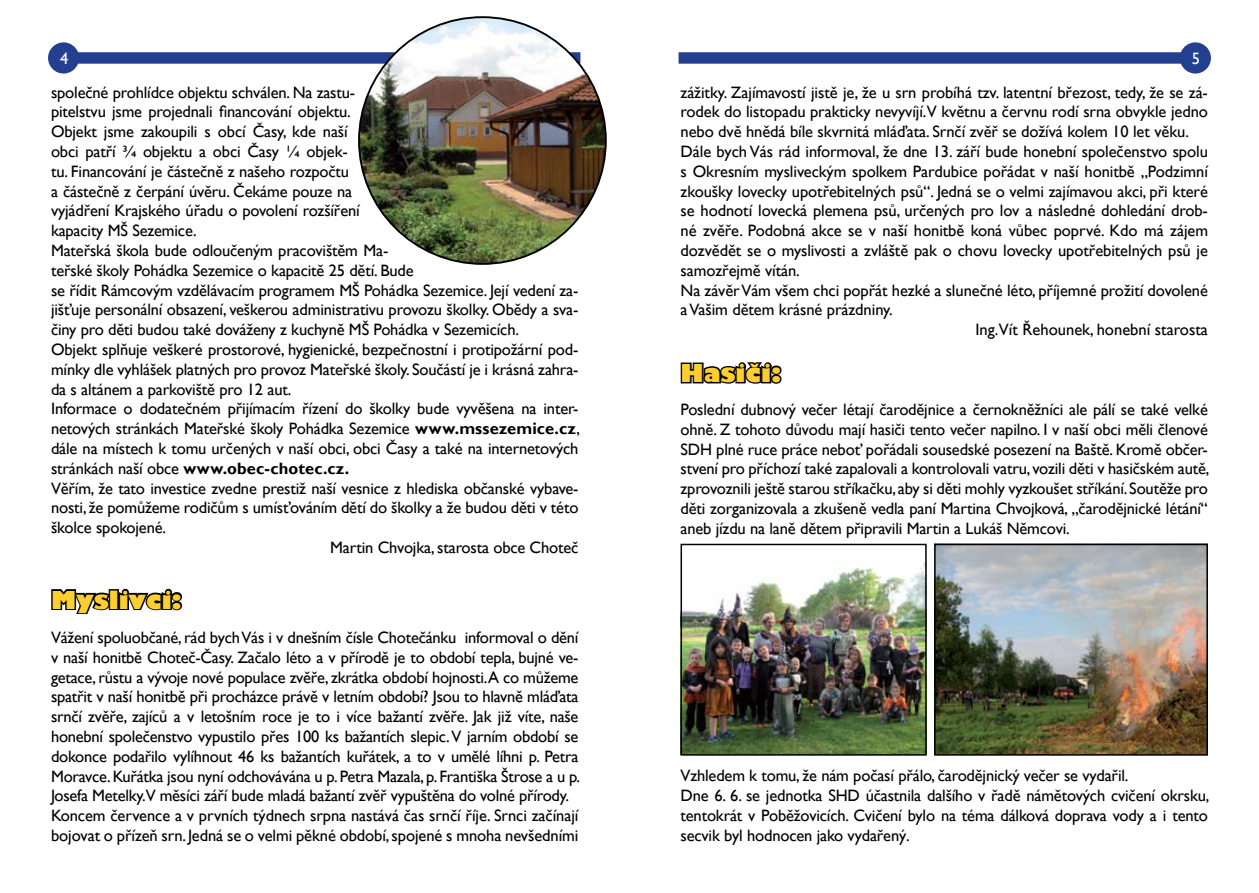
<style>
.page{position:relative;width:1259px;height:893px;background:#fff}
.page>*{position:absolute;margin:0;border:0;box-sizing:border-box;transform-origin:0 0}
.t1{font:800 24px "Gill Sans";color:#fdce30}
.t2{font:16.5px/19.8px "Gill Sans";letter-spacing:-.01em;color:#000}
.t3{font:700 16.5px "Gill Sans";letter-spacing:.01em;color:#000}
.t4{font:16.5px "Gill Sans";color:#fff}
.s1{font-weight:700}
.s2{font-weight:400}
</style>
<div class="page">
<svg style="left:48px;top:42px;width:532px;height:32px"></svg>
<svg style="left:678px;top:42px;width:533px;height:32px"></svg>
<svg style="left:51px;top:588px;width:132px;height:26px"></svg>
<img style="left:359px;top:17px;width:247px;height:247px;border-radius:123px">
<svg style="left:680px;top:362px;width:102px;height:22px"></svg>
<img style="left:683px;top:565px;width:240px;height:188px">
<div style="left:680px;top:544px;width:246px;height:212px;border:2px solid #000"></div>
<img style="left:937px;top:547px;width:268px;height:206px">
<div style="left:934px;top:544px;width:274px;height:212px;border:2px solid #000"></div>
<p class="t4" style="left:60px;top:49px;width:10px">4</p>
<p class="t4" style="left:1191px;top:49px;width:10px">5</p>
<p class="t2" style="left:51px;top:82px;width:306px">společné prohlídce objektu schválen. Na zastu-</p>
<p class="t2" style="left:51px;top:102px;width:301px">pitelstvu jsme projednali financování objektu.</p>
<p class="t2" style="left:51px;top:122px;width:298px">Objekt jsme zakoupili s obcí Časy, kde naší</p>
<p class="t2" style="left:51px;top:142px;width:298px">obci patří ¾ objektu a obci Časy ¼ objek-</p>
<p class="t2" style="left:51px;top:162px;width:300px">tu. Financování je částečně z našeho rozpočtu</p>
<p class="t2" style="left:51px;top:181px;width:303px">a částečně z čerpání úvěru. Čekáme pouze na</p>
<p class="t2" style="left:51px;top:201px;width:310px">vyjádření Krajského úřadu o povolení rozšíření</p>
<p class="t2" style="left:51px;top:221px;width:147px">kapacity MŠ Sezemice.</p>
<p class="t2" style="left:51px;top:241px;width:339px">Mateřská škola bude odloučeným pracovištěm Ma-</p>
<p class="t2" style="left:51px;top:261px;width:364px">teřské školy Pohádka Sezemice o kapacitě 25 dětí. Bude</p>
<p class="t2" style="left:51px;top:280px;width:529px">se řídit Rámcovým vzdělávacím programem MŠ Pohádka Sezemice. Její vedení za-</p>
<p class="t2" style="left:51px;top:300px;width:529px">jišťuje personální obsazení, veškerou administrativu provozu školky. Obědy a sva-</p>
<p class="t2" style="left:51px;top:320px;width:469px">činy pro děti budou také dováženy z kuchyně MŠ Pohádka v Sezemicích.</p>
<p class="t2" style="left:51px;top:340px;width:529px">Objekt splňuje veškeré prostorové, hygienické, bezpečnostní i protipožární pod-</p>
<p class="t2" style="left:51px;top:360px;width:529px">mínky dle vyhlášek platných pro provoz Mateřské školy. Součástí je i krásná zahra-</p>
<p class="t2" style="left:51px;top:379px;width:242px">da s altánem a parkoviště pro 12 aut.</p>
<p class="t2" style="left:51px;top:399px;width:529px">Informace o dodatečném přijímacím řízení do školky bude vyvěšena na inter-</p>
<p class="t2" style="left:51px;top:419px;width:530px">netových stránkách Mateřské školy Pohádka Sezemice <span class="s1">www.mssezemice.cz</span>,</p>
<p class="t2" style="left:51px;top:439px;width:529px">dále na místech k tomu určených v naší obci, obci Časy a také na internetových</p>
<p class="t3" style="left:51px;top:458px;width:300px"><span class="s2">stránkách naší obce</span> www.obec-chotec.cz.</p>
<p class="t2" style="left:51px;top:478px;width:529px">Věřím, že tato investice zvedne prestiž naší vesnice z hlediska občanské vybave-</p>
<p class="t2" style="left:51px;top:498px;width:529px">nosti, že pomůžeme rodičům s umísťováním dětí do školky a že budou děti v této</p>
<p class="t2" style="left:51px;top:518px;width:117px">školce spokojené.</p>
<p class="t2" style="left:330px;top:538px;width:250px">Martin Chvojka, starosta obce Choteč</p>
<h1 class="t1" style="left:51px;top:585px;width:132px">Myslivci:</h1>
<p class="t2" style="left:51px;top:628px;width:530px">Vážení spoluobčané, rád bych Vás i v dnešním čísle Chotečánku informoval o dění v naší honitbě Choteč-Časy. Začalo léto a v přírodě je to období tepla, bujné ve&shy;getace, růstu a vývoje nové populace zvěře, zkrátka období hojnosti.A co můžeme spatřit v naší honitbě při procházce právě v letním období? Jsou to hlavně mláďata srnčí zvěře, zajíců a v letošním roce je to i více bažantí zvěře. Jak již víte, naše honební společenstvo vypustilo přes 100 ks bažantích slepic. V jarním období se dokonce podařilo vylíhnout 46 ks bažantích kuřátek, a to v umělé líhni p. Petra Moravce. Kuřátka jsou nyní odchovávána u p. Petra Mazala, p. Františka Štrose a u p.<br>Josefa Metelky.V měsíci září bude mladá bažantí zvěř vypuštěna do volné přírody.<br>Koncem července a v prvních týdnech srpna nastává čas srnčí říje. Srnci začínají bojovat o přízeň srn. Jedná se o velmi pěkné období, spojené s mnoha nevšedními</p>
<p class="t2" style="left:680px;top:82px;width:529px">zážitky. Zajímavostí jistě je, že u srn probíhá tzv. latentní březost, tedy, že se zá-</p>
<p class="t2" style="left:680px;top:102px;width:529px">rodek do listopadu prakticky nevyvíjí.V květnu a červnu rodí srna obvykle jedno</p>
<p class="t2" style="left:680px;top:122px;width:510px">nebo dvě hnědá bíle skvrnitá mláďata. Srnčí zvěř se dožívá kolem 10 let věku.</p>
<p class="t2" style="left:680px;top:142px;width:529px">Dále bych Vás rád informoval, že dne 13. září bude honební společenstvo spolu</p>
<p class="t2" style="left:680px;top:162px;width:529px">s Okresním mysliveckým spolkem Pardubice pořádat v naší honitbě „Podzimní</p>
<p class="t2" style="left:680px;top:181px;width:529px">zkoušky lovecky upotřebitelných psů“. Jedná se o velmi zajímavou akci, při které</p>
<p class="t2" style="left:680px;top:201px;width:529px">se hodnotí lovecká plemena psů, určených pro lov a následné dohledání drob-</p>
<p class="t2" style="left:680px;top:221px;width:529px">né zvěře. Podobná akce se v naší honitbě koná vůbec poprvé. Kdo má zájem</p>
<p class="t2" style="left:680px;top:241px;width:529px">dozvědět se o myslivosti a zvláště pak o chovu lovecky upotřebitelných psů je</p>
<p class="t2" style="left:680px;top:261px;width:121px">samozřejmě vítán.</p>
<p class="t2" style="left:680px;top:280px;width:529px">Na závěr Vám všem chci popřát hezké a slunečné léto, příjemné prožití dovolené</p>
<p class="t2" style="left:680px;top:300px;width:214px">a Vašim dětem krásné prázdniny.</p>
<p class="t2" style="left:975px;top:320px;width:234px">Ing.Vít Řehounek, honební starosta</p>
<h1 class="t1" style="left:680px;top:358px;width:102px">Hasiči:</h1>
<p class="t2" style="left:680px;top:400px;width:530px;text-align:justify">Poslední dubnový večer létají čarodějnice a černokněžníci ale pálí se také velké ohně. Z tohoto důvodu mají hasiči tento večer napilno. I v naší obci měli členové SDH plné ruce práce neboť pořádali sousedské posezení na Baště. Kromě občer&shy;stvení pro příchozí také zapalovali a kontrolovali vatru, vozili děti v hasičském autě, zprovoznili ještě starou stříkačku, aby si děti mohly vyzkoušet stříkání. Soutěže pro děti zorganizovala a zkušeně vedla paní Martina Chvojková, „čarodějnické létání“ aneb jízdu na laně dětem připravili Martin a Lukáš Němcovi.</p>
<p class="t2" style="left:680px;top:766px;width:530px">Vzhledem k tomu, že nám počasí přálo, čarodějnický večer se vydařil.<br>Dne 6. 6. se jednotka SHD účastnila dalšího v řadě námětových cvičení okrsku, tentokrát v Poběžovicích. Cvičení bylo na téma dálková doprava vody a i tento secvik byl hodnocen jako vydařený.</p>
</div>
